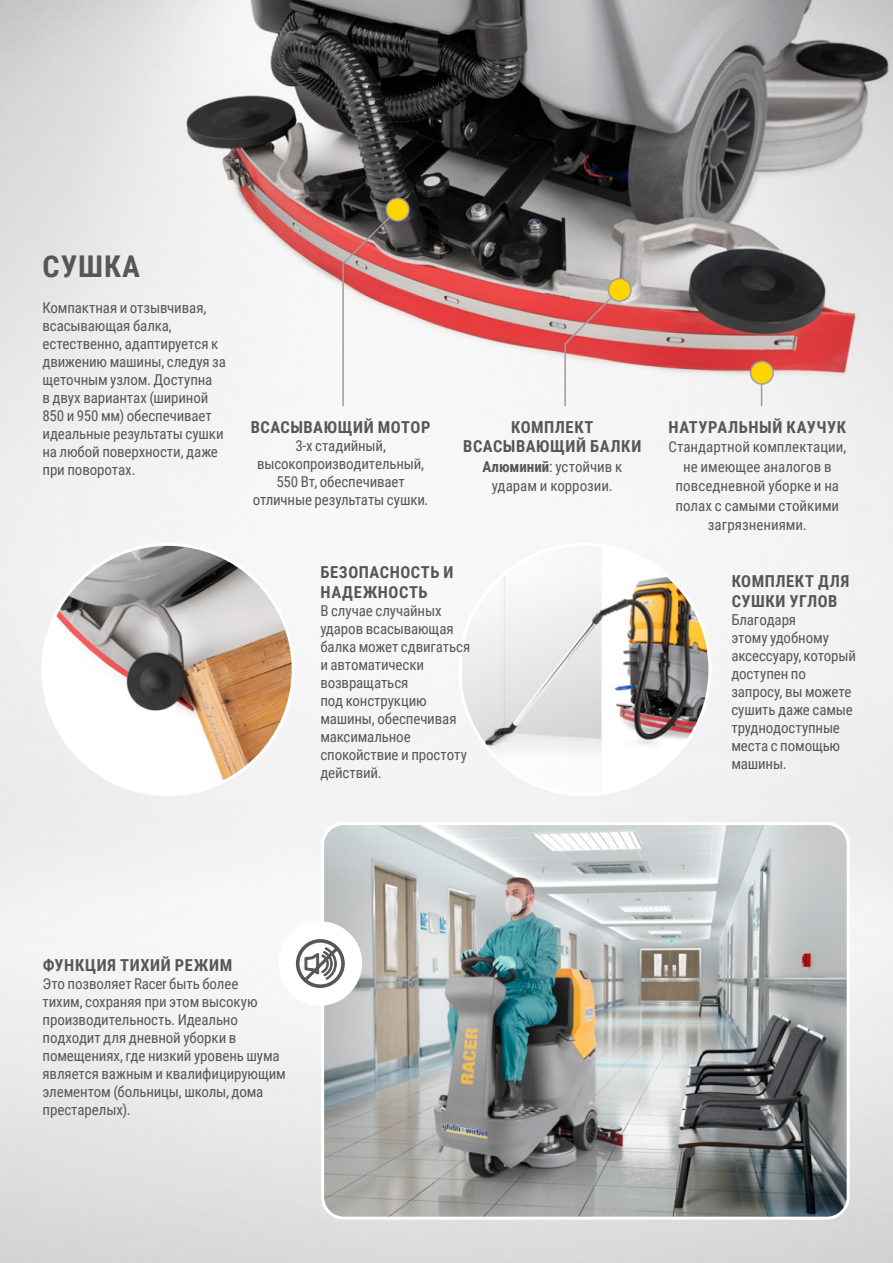
<style>
.page{position:relative;width:893px;height:1263px;background:#fff}
.page>*{position:absolute;margin:0;border:0;box-sizing:border-box;transform-origin:0 0}
.t1{font:700 30px "Roboto Condensed";letter-spacing:.035em;color:#575756}
.t2{font:700 16.5px/19.5px "Roboto Condensed";letter-spacing:.035em;color:#575756}
.t3{font:15px/18px "Roboto Condensed";letter-spacing:-.01em;color:#575756}
.s1{font-weight:700}
</style>
<div class="page">
<img style="left:323px;top:823px;width:525px;height:395px">
<div style="left:321px;top:822px;width:529px;height:398px;border:3px solid #fff;border-radius:21px"></div>
<img style="left:43px;top:544px;width:250px;height:251px;border-radius:125px">
<img style="left:462px;top:544px;width:248px;height:251px">
<img style="left:139px;top:0;width:754px;height:508px">
<svg style="left:279px;top:921px;width:83px;height:85px"></svg>
<svg style="left:748px;top:359px;width:26px;height:47px"></svg>
<svg style="left:564px;top:276px;width:69px;height:132px"></svg>
<svg style="left:342px;top:196px;width:69px;height:212px"></svg>
<h1 class="t1" style="left:43px;top:246px;width:99px">СУШКА</h1>
<p class="t3" style="left:43px;top:298px;width:185px">Компактная и отзывчивая, всасывающая балка, естественно, адаптируется к движению машины, следуя за щеточным узлом. Доступна<br>в двух вариантах (шириной<br>850 и 950 мм) обеспечивает идеальные результаты сушки на любой поверхности, даже при поворотах.</p>
<p class="t2" style="left:251px;top:417px;width:181px">ВСАСЫВАЮЩИЙ МОТОР</p>
<p class="t3" style="left:253px;top:436px;width:177px;text-align:center">3-х стадийный, высокопроизводительный,<br>550 Вт, обеспечивает отличные результаты сушки.</p>
<p class="t2" style="left:463px;top:417px;width:180px;text-align:center">КОМПЛЕКТ<br>ВСАСЫВАЮЩИЙ БАЛКИ</p>
<p class="t3" style="left:482px;top:456px;width:141px;line-height:19.5px;text-align:center"><span class="s1">Алюминий</span>: устойчив к ударам и коррозии.</p>
<p class="t2" style="left:321px;top:562px;width:134px">БЕЗОПАСНОСТЬ И<br>НАДЕЖНОСТЬ</p>
<p class="t3" style="left:320px;top:601px;width:152px">В случае случайных ударов всасывающая балка может сдвигаться и автоматически возвращаться<br>под конструкцию машины, обеспечивая максимальное спокойствие и простоту действий.</p>
<p class="t2" style="left:668px;top:417px;width:179px">НАТУРАЛЬНЫЙ КАУЧУК</p>
<p class="t3" style="left:668px;top:437px;width:180px;line-height:19.5px;text-align:center">Стандартной комплектации, не имеющее аналогов в повседневной уборке и на полах с самыми стойкими загрязнениями.</p>
<p class="t2" style="left:732px;top:571px;width:119px">КОМПЛЕКТ ДЛЯ<br>СУШКИ УГЛОВ</p>
<p class="t3" style="left:731px;top:610px;width:126px">Благодаря<br>этому удобному аксессуару, который доступен по запросу, вы можете сушить даже самые труднодоступные места с помощью машины.</p>
<p class="t2" style="left:43px;top:954px;width:191px">ФУНКЦИЯ ТИХИЙ РЕЖИМ</p>
<p class="t3" style="left:43px;top:974px;width:245px">Это позволяет Racer быть более<br>тихим, сохраняя при этом высокую производительность. Идеально подходит для дневной уборки в помещениях, где низкий уровень шума является важным и квалифицирующим элементом (больницы, школы, дома престарелых).</p>
</div>
